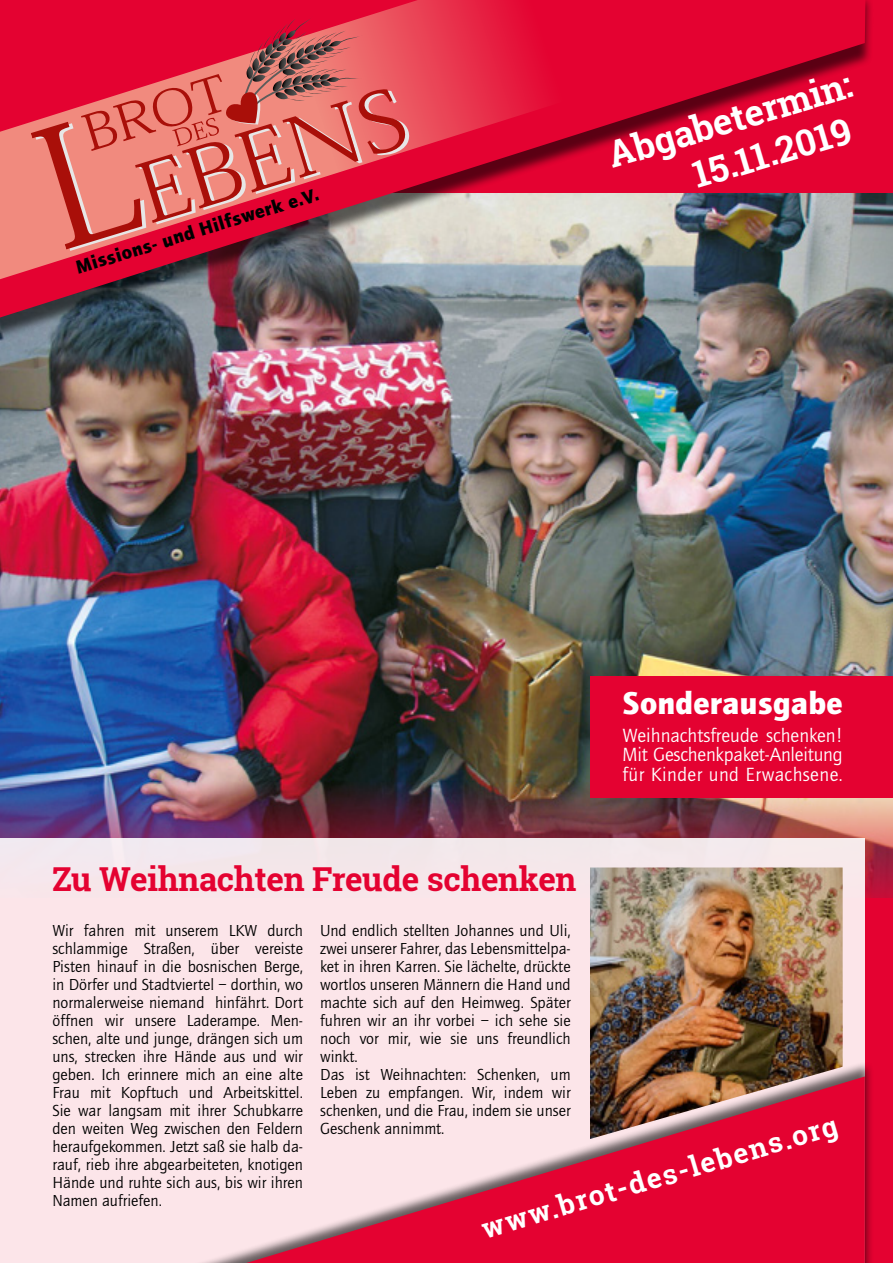
<style>
.page{position:relative;width:893px;height:1263px;background:#fff}
.page>*{position:absolute;margin:0;border:0;box-sizing:border-box;transform-origin:0 0}
.t1{font:700 36.3px/43.5px "Roboto Slab";color:#fff}
.t2{font:700 33px "Roboto Slab";letter-spacing:-.01em;color:#e40231}
.t3{font:900 32.4px "Quay Sans";letter-spacing:.005em;color:#fff}
.t4{font:700 28.05px "Roboto Slab";color:#fff}
.t5{font:19.8px/19.8px "Quay Sans";letter-spacing:-.01em;color:#fff;text-align:justify}
.t6{font:900 19.5px "Quay Sans";color:#000}
.t7{font:16.5px/18px "Quay Sans";color:#000;text-align:justify}
</style>
<div class="page">
<img style="left:0;top:317px;width:893px;height:580px">
<div style="left:0;top:838px;width:865px;height:425px;background:#fce5e9"></div>
<div style="left:0;top:0;width:874px;height:354px;background:#000;opacity:.6"></div>
<div style="left:111px;top:1061px;width:763px;height:202px;background:#fce5e9"></div>
<svg style="left:246px;top:1076px;width:619px;height:187px;fill:#e40231"></svg>
<img style="left:0;top:0;width:893px;height:317px">
<svg style="left:31px;top:16px;width:379px;height:235px;background:#d8505a"></svg>
<div style="left:590px;top:676px;width:303px;height:122px;background:#e40231"></div>
<img style="left:590px;top:867px;width:253px;height:272px">
<p class="t6" style="left:73px;top:257px;width:255px;rotate:-17deg">Missions- und Hilfswerk e.V.</p>
<h1 class="t1" style="left:676px;top:112px;width:178px;text-indent:-76px;rotate:-16deg">Abgabetermin:<br>15.11.2019</h1>
<h2 class="t2" style="left:52px;top:856px;width:526px">Zu Weihnachten Freude schenken</h2>
<h3 class="t3" style="left:623px;top:684px;width:221px">Sonderausgabe</h3>
<p class="t5" style="left:623px;top:725px;width:222px">Weihnachtsfreude schenken!<br>Mit Geschenkpaket-Anleitung für Kinder und Erwachsene.</p>
<p class="t7" style="left:52px;top:922px;width:252px">Wir fahren mit unserem LKW durch schlammige Straßen, über vereiste Pisten hinauf in die bosnischen Berge, in Dörfer und Stadtviertel – dorthin, wo normalerweise niemand hinfährt. Dort öffnen wir unsere Laderampe. Men&shy;schen, alte und junge, drängen sich um uns, strecken ihre Hände aus und wir geben. Ich erinnere mich an eine alte Frau mit Kopftuch und Arbeitskittel.<br>Sie war langsam mit ihrer Schubkarre den weiten Weg zwischen den Feldern heraufgekommen. Jetzt saß sie halb da&shy;rauf, rieb ihre abgearbeiteten, knotigen Hände und ruhte sich aus, bis wir ihren Namen aufriefen.</p>
<p class="t7" style="left:320px;top:922px;width:252px;text-align:left">Und endlich stellten Johannes und Uli, zwei unserer Fahrer, das Lebensmittelpa&shy;ket in ihren Karren. Sie lächelte, drückte wortlos unseren Männern die Hand und machte sich auf den Heimweg. Später fuhren wir an ihr vorbei – ich sehe sie noch vor mir, wie sie uns freundlich winkt.<br>Das ist Weihnachten: Schenken, um Leben zu empfangen. Wir, indem wir schenken, und die Frau, indem sie unser Geschenk annimmt.</p>
<h3 class="t4" style="left:477px;top:1212px;width:371px;rotate:-17deg">www.brot-des-lebens.org</h3>
</div>
